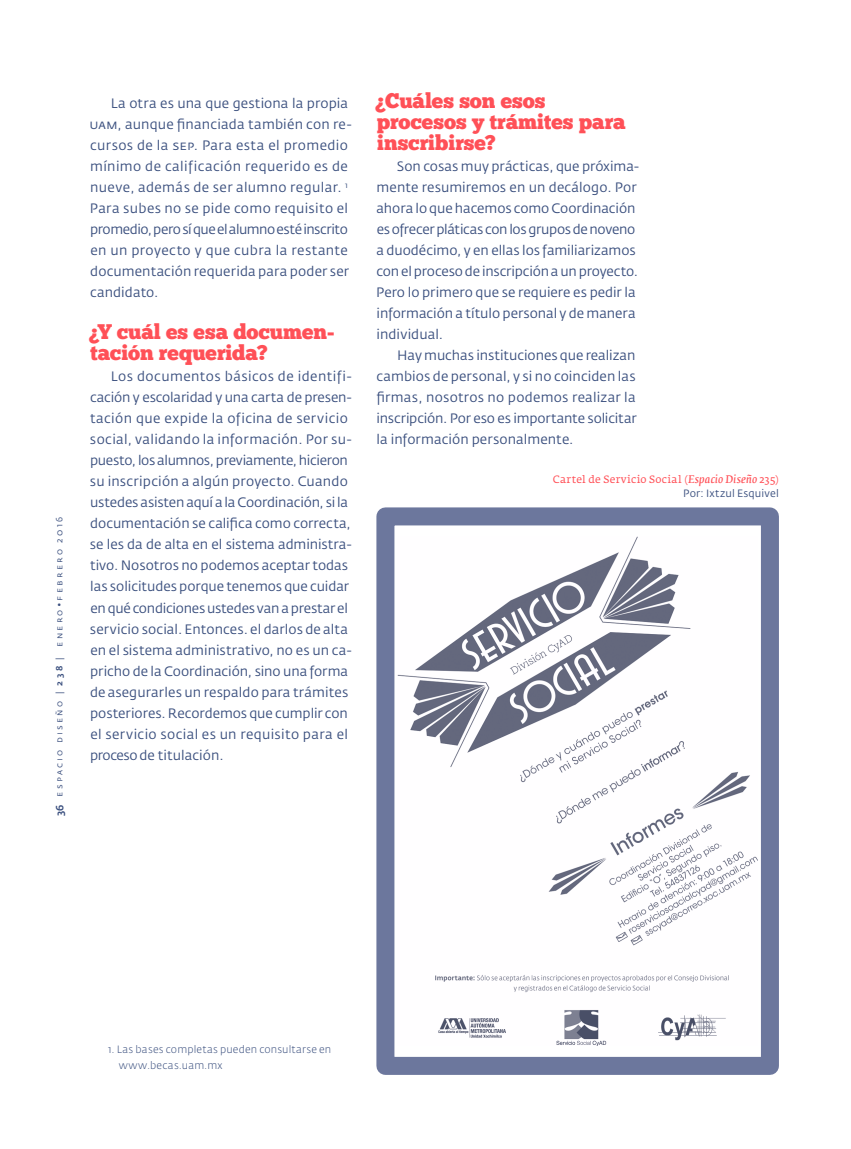
<style>
.page{position:relative;width:851px;height:1149px;background:#fff}
.page>*{position:absolute;margin:0;border:0;box-sizing:border-box;transform-origin:0 0}
.Preguntas{font:21px/21px "Chunk Five Ex";letter-spacing:-.005em;color:#ff5057}
.Cuerpo_con_sangria{font:13.5px/21px "Fedra Sans Std";color:#3a4f7e}
.Cuerpo_con_sangria-2{font:13.5px/21px "Fedra Sans Std";letter-spacing:.02em;color:#3a4f7e}
.Nota_al_pie{font:300 10.5px "Fedra Sans Std";letter-spacing:.025em;color:#3a4f7e}
.Título_pie_de_foto{font:10.5px "Fedra Serif A";letter-spacing:.025em;color:#ff5057}
.Pie_de_foto{font:10.5px "Fedra Sans Std";letter-spacing:.02em;color:#3a4f7e}
.t1{font:500 10.5px "Fedra Sans Std";color:#3a4f7e}
.t2{font:9px "Fedra Sans Std";letter-spacing:.26em;color:#3a4f7e}
.s1{font-weight:500}
.s2{font-style:inherit}
.s3{font-family:"Fedra Serif B";font-style:italic}
</style>
<div class="page">
<img style="left:397px;top:536px;width:360px;height:509px">
<div style="left:376px;top:507px;width:402px;height:567px;border:18px solid #6c779d"></div>
<p class="t2" style="left:54px;top:796px;width:282px;rotate:-90deg">espacio diseño | <span class="s1">238</span> | enero<span class="s2">•</span>febrero 2016</p>
<p class="t1" style="left:53px;top:816px;width:13px;rotate:-90deg">36</p>
<p class="Cuerpo_con_sangria-2" style="left:89px;top:93px;width:264px;text-indent:22px">La otra es una que gestiona la propia uam, aunque financiada también con re&shy;cursos de la sep. Para esta el promedio mínimo de calificación requerido es de nueve, además de ser alumno regular. <sup>1<br></sup>Para subes no se pide como requisito el promedio, pero sí que el alumno esté inscrito en un proyecto y que cubra la restante documentación requerida para poder ser candidato.</p>
<p class="Preguntas" style="left:89px;top:321px;width:247px">¿Y cuál es esa documen&shy;tación requerida?</p>
<p class="Cuerpo_con_sangria" style="left:90px;top:366px;width:263px;text-indent:21px">Los documentos básicos de identifi&shy;cación y escolaridad y una carta de presen&shy;tación que expide la oficina de servicio social, validando la información. Por su&shy;puesto, los alumnos, previamente, hicieron su inscripción a algún proyecto. Cuando ustedes asisten aquí a la Coordinación, si la documentación se califica como correcta, se les da de alta en el sistema administra&shy;tivo. Nosotros no podemos aceptar todas las solicitudes porque tenemos que cuidar en qué condiciones ustedes van a prestar el servicio social. Entonces. el darlos de alta en el sistema administrativo, no es un ca&shy;pricho de la Coordinación, sino una forma de asegurarles un respaldo para trámites posteriores. Recordemos que cumplir con el servicio social es un requisito para el proceso de titulación.</p>
<p class="Preguntas" style="left:375px;top:90px;width:171px">¿Cuáles son esos</p>
<p class="Preguntas" style="left:377px;top:111px;width:250px">procesos y trámites para inscribirse?</p>
<p class="Cuerpo_con_sangria" style="left:376px;top:156px;width:264px;text-indent:21px">Son cosas muy prácticas, que próxima&shy;mente resumiremos en un decálogo. Por ahora lo que hacemos como Coordinación es ofrecer pláticas con los grupos de noveno a duodécimo, y en ellas los familiarizamos con el proceso de inscripción a un proyecto.<br>Pero lo primero que se requiere es pedir la información a título personal y de manera individual.</p>
<p class="Cuerpo_con_sangria" style="left:376px;top:345px;width:261px;text-align:justify;text-indent:21px">Hay muchas instituciones que realizan cambios de personal, y si no coinciden las firmas, nosotros no podemos realizar la inscripción. Por eso es importante solicitar la información personalmente.</p>
<p class="Título_pie_de_foto" style="left:553px;top:473px;width:227px">Cartel de Servicio Social (<span class="s3">Espacio Diseño</span> 235)</p>
<p class="Pie_de_foto" style="left:683px;top:486px;width:97px">Por: Ixtzul Esquivel</p>
<p class="Nota_al_pie" style="left:108px;top:1042px;width:224px">1. Las bases completas pueden consultarse en</p>
<p class="Nota_al_pie" style="left:119px;top:1058px;width:105px">www.becas.uam.mx</p>
</div>
